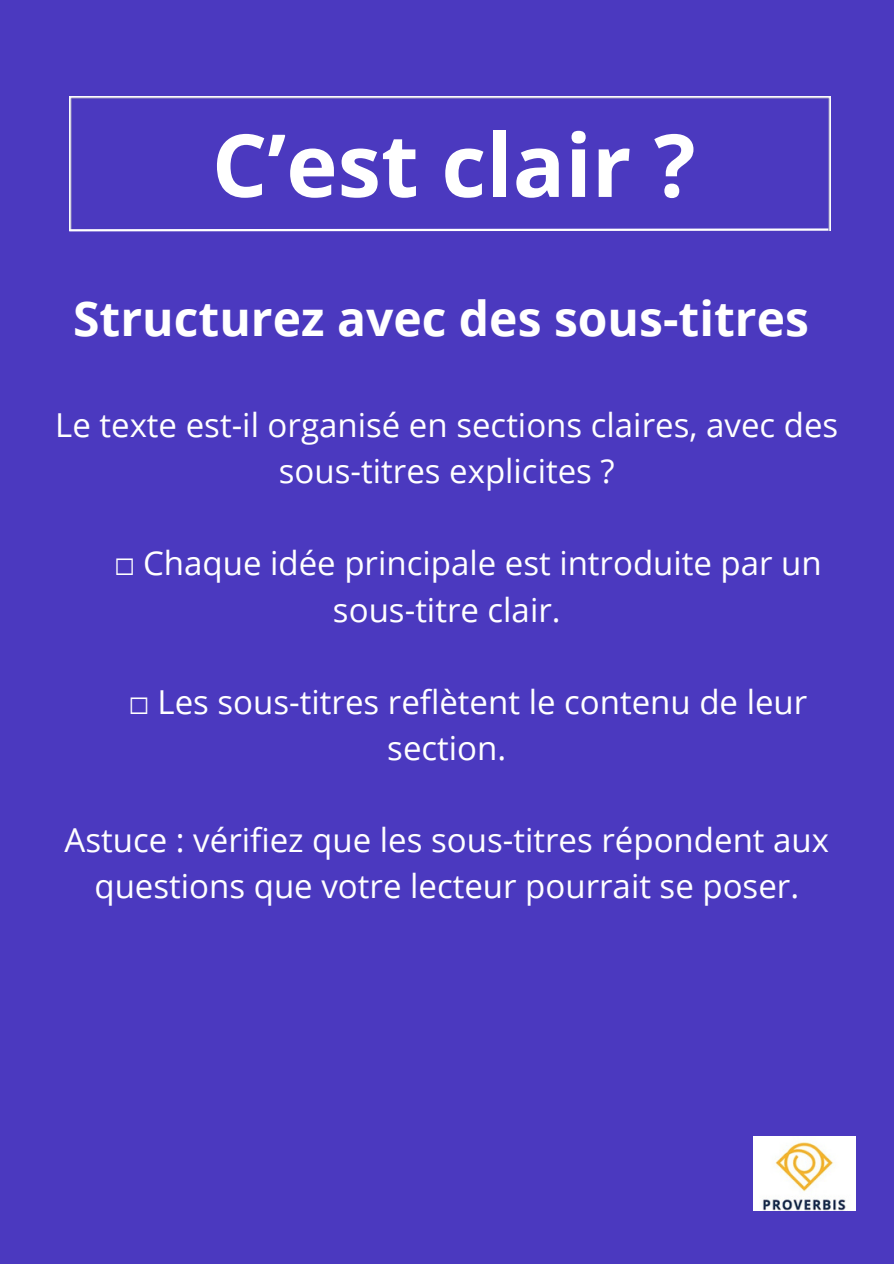
<style>
.page{position:relative;width:894px;height:1264px;background:#fff}
.page>*{position:absolute;margin:0;border:0;box-sizing:border-box;transform-origin:0 0}
.t1{font:700 87px "Open Sans";color:#fff}
.t2{font:700 48px "Open Sans";color:#fff}
.t3{font:33px/46.2px "Open Sans";color:#fff;text-align:center}
.s1{font-family:"Free Mono"}
</style>
<div class="page">
<div style="left:0;top:0;width:893px;height:1263px;background:#4b39bf"></div>
<img style="left:69px;top:96px;width:761px;height:131px">
<svg style="left:69px;top:227px;width:761px;height:5px"></svg>
<img style="left:753px;top:1136px;width:102px;height:74px">
<h1 class="t1" style="left:212px;top:104px;width:485px">C’est clair ?</h1>
<h2 class="t2" style="left:73px;top:284px;width:737px">Structurez avec des sous-titres</h2>
<p class="t3" style="left:55px;top:401px;width:784px">Le texte est-il organisé en sections claires, avec des sous-titres explicites ?</p>
<p class="t3" style="left:333px;top:539px;width:490px;text-align:left;text-indent:-218px"><span class="s1">☐</span> Chaque idée principale est introduite par un sous-titre clair.</p>
<p class="t3" style="left:387px;top:678px;width:421px;text-align:left;text-indent:-258px"><span class="s1">☐</span> Les sous-titres reflètent le contenu de leur section.</p>
<p class="t3" style="left:64px;top:816px;width:765px">Astuce : vérifiez que les sous-titres répondent aux questions que votre lecteur pourrait se poser.</p>
</div>
